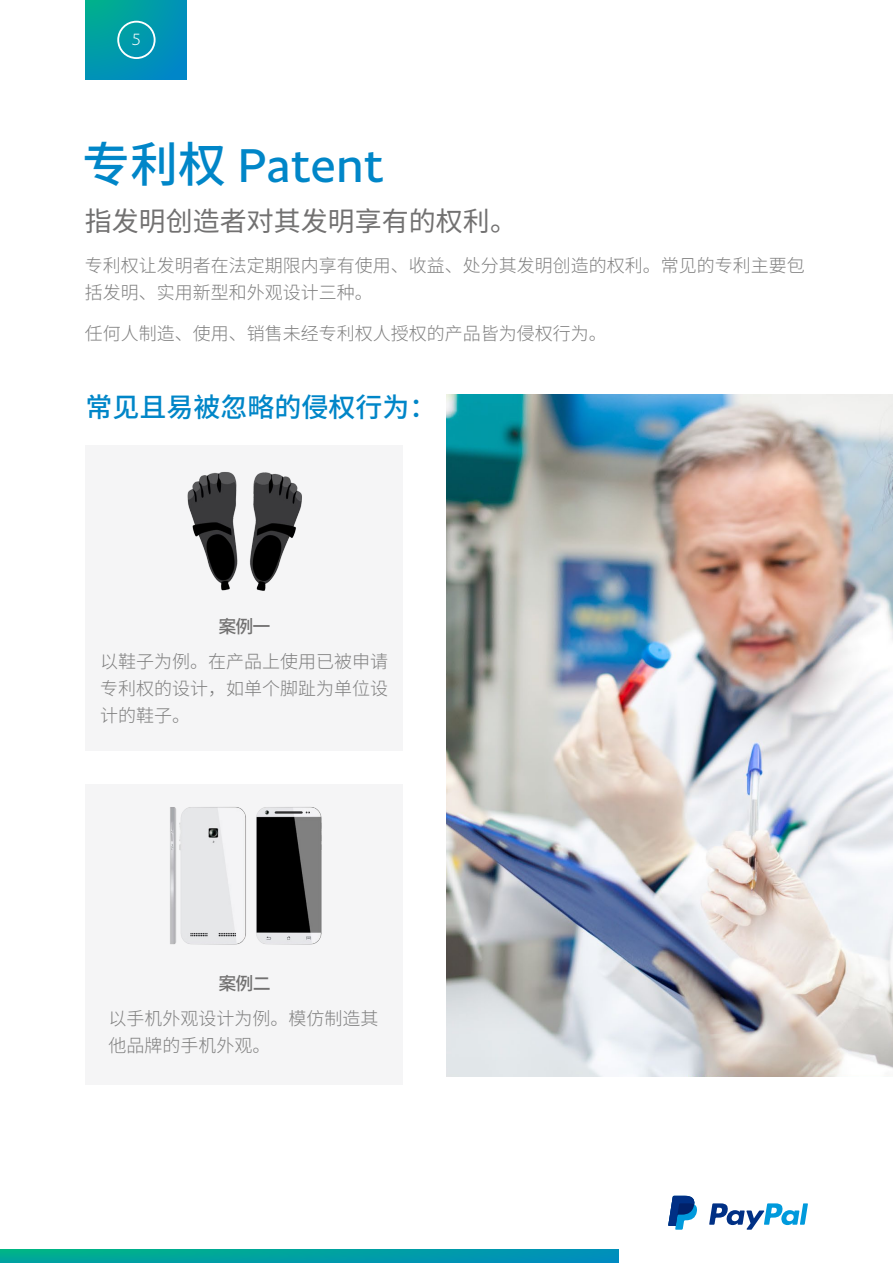
<style>
.page{position:relative;width:893px;height:1263px;background:#fff}
.page>*{position:absolute;margin:0;border:0;box-sizing:border-box;transform-origin:0 0}
.t1{font:48px "Pay Pal Sans Big";color:#0086c8}
.t2{font:27px "Noto Sans CJ Ksc";color:#727171}
.t3{font:500 27px "Noto Sans CJ Ksc";color:#0086c8}
.t4{font:300 18px/27px "Noto Sans CJ Ksc";color:#7f7f7f}
.t5{font:500 18px "Noto Sans CJ Ksc";letter-spacing:-.05em;color:#727171}
.t6{font:300 16.5px "Pay Pal Sans Big";color:#fff}
.s1{font-family:"Noto Sans CJ Ksc";font-weight:500}
</style>
<div class="page">
<svg style="left:86px;top:0;width:101px;height:80px;background:#0399af"></svg>
<div style="left:117px;top:21px;width:39px;height:38px;border:2px solid #fff;border-radius:50%"></div>
<div style="left:85px;top:445px;width:318px;height:305px;background:#f5f5f6"></div>
<div style="left:85px;top:784px;width:318px;height:301px;background:#f5f5f6"></div>
<img style="left:447px;top:394px;width:446px;height:682px">
<img style="left:187px;top:472px;width:115px;height:119px">
<img style="left:170px;top:807px;width:152px;height:138px">
<svg style="left:0;top:1250px;width:618px;height:13px;background:#009ea4"></svg>
<svg style="left:709px;top:1203px;width:99px;height:27px"></svg>
<svg style="left:668px;top:1196px;width:29px;height:34px"></svg>
<p class="t6" style="left:132px;top:29px;width:10px">5</p>
<h1 class="t1" style="left:82px;top:135px;width:303px"><span class="s1">专利权</span> Patent</h1>
<h2 class="t2" style="left:85px;top:206px;width:434px">指发明创造者对其发明享有的权利。</h2>
<p class="t4" style="left:85px;top:252px;width:722px">专利权让发明者在法定期限内享有使用、收益、处分其发明创造的权利。常见的专利主要包括发明、实用新型和外观设计三种。</p>
<p class="t4" style="left:85px;top:321px;width:523px">任何人制造、使用、销售未经专利权人授权的产品皆为侵权行为。</p>
<h2 class="t3" style="left:85px;top:392px;width:352px">常见且易被忽略的侵权行为：</h2>
<p class="t5" style="left:218px;top:616px;width:54px">案例一</p>
<p class="t4" style="left:100px;top:648px;width:290px;text-align:justify">以鞋子为例。在产品上使用已被申请专利权的设计，如单个脚趾为单位设计的鞋子。</p>
<p class="t5" style="left:218px;top:973px;width:54px">案例二</p>
<p class="t4" style="left:108px;top:1006px;width:272px">以手机外观设计为例。模仿制造其他品牌的手机外观。</p>
</div>
